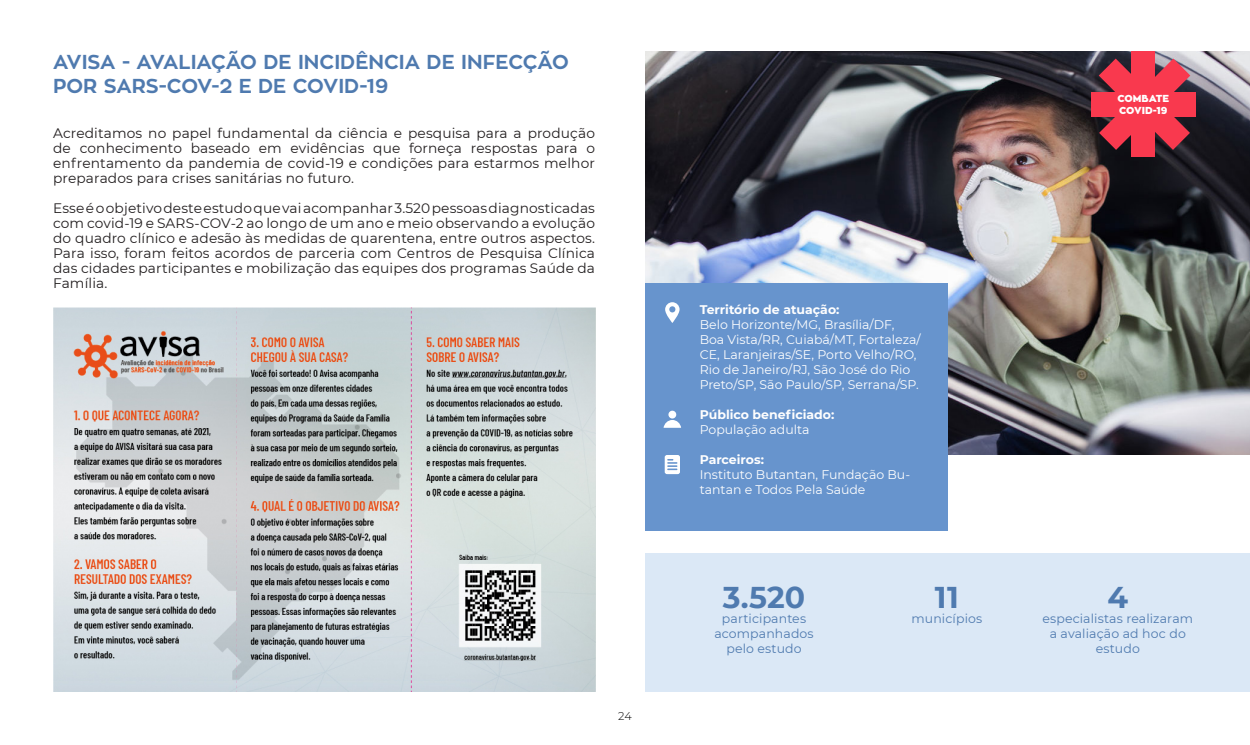
<style>
.page{position:relative;width:1250px;height:745px;background:#fff}
.page>*{position:absolute;margin:0;border:0;box-sizing:border-box;transform-origin:0 0}
.t1{font:700 30px "Montserrat";color:#4f7aaf}
.t2{font:700 20px/24px "Zona Pro";color:#4f7aaf}
.t3{font:13.75px/15px "Montserrat";letter-spacing:.01em;color:#231f20;text-align:justify}
.t4{font:12.5px/15px "Montserrat";color:#fefefe}
.t5{font:12.5px/15px "Montserrat";letter-spacing:.01em;color:#4f7aaf;text-align:center}
.t6{font:700 12.5px "Montserrat";color:#fefefe}
.t7{font:300 11.25px "Montserrat";color:#000001}
.t8{font:900 10.12px/12.1px "Zona Pro";color:#fff}
</style>
<div class="page">
<img style="left:645px;top:51px;width:605px;height:403px">
<div style="left:645px;top:553px;width:605px;height:138px;background:#dbe8f6"></div>
<div style="left:645px;top:282px;width:303px;height:248px;background:#6794cd"></div>
<img style="left:53px;top:307px;width:543px;height:384px">
<div style="left:1091px;top:92px;width:105px;height:24px;background:#f9394e"></div>
<div style="left:1131px;top:51px;width:24px;height:105px;background:#f9394e"></div>
<svg style="left:1099px;top:58px;width:91px;height:92px"></svg>
<svg style="left:665px;top:302px;width:15px;height:21px"></svg>
<div style="left:668px;top:410px;width:8px;height:8px;background:#fff;border-radius:50%"></div>
<svg style="left:664px;top:420px;width:17px;height:7px"></svg>
<svg style="left:665px;top:455px;width:15px;height:19px"></svg>
<p class="t2" style="left:53px;top:50px;width:517px">AVISA - AVALIAÇÃO DE INCIDÊNCIA DE INFECÇÃO<br>POR SARS-COV-2 E DE COVID-19</p>
<p class="t3" style="left:53px;top:125px;width:543px">Acreditamos no papel fundamental da ciência e pesquisa para a produção de conhecimento baseado em evidências que forneça respostas para o enfrentamento da pandemia de covid-19 e condições para estarmos melhor preparados para crises sanitárias no futuro.</p>
<p class="t3" style="left:53px;top:200px;width:543px">Esse é o objetivo deste estudo que vai acompanhar 3.520 pessoas diagnosticadas com covid-19 e SARS-COV-2 ao longo de um ano e meio observando a evolução do quadro clínico e adesão às medidas de quarentena, entre outros aspectos.<br>Para isso, foram feitos acordos de parceria com Centros de Pesquisa Clínica das cidades participantes e mobilização das equipes dos programas Saúde da Família.</p>
<p class="t7" style="left:618px;top:708px;width:15px">24</p>
<p class="t8" style="left:1117px;top:92px;width:53px">COMBATE<br>COVID-19</p>
<p class="t6" style="left:700px;top:300px;width:141px">Território de atuação:</p>
<p class="t4" style="left:700px;top:316px;width:223px">Belo Horizonte/MG, Brasília/DF, Boa Vista/RR, Cuiabá/MT, Fortaleza/ CE, Laranjeiras/SE, Porto Velho/RO, Rio de Janeiro/RJ, São José do Rio Preto/SP, São Paulo/SP, Serrana/SP.</p>
<p class="t6" style="left:700px;top:405px;width:136px">Público beneficiado:</p>
<p class="t4" style="left:700px;top:421px;width:111px">População adulta</p>
<p class="t6" style="left:700px;top:450px;width:66px">Parceiros:</p>
<p class="t4" style="left:700px;top:466px;width:212px">Instituto Butantan, Fundação Bu&shy;tantan e Todos Pela Saúde</p>
<p class="t1" style="left:723px;top:575px;width:84px">3.520</p>
<p class="t5" style="left:714px;top:610px;width:101px">participantes acompanhados pelo estudo</p>
<p class="t1" style="left:935px;top:575px;width:25px">11</p>
<p class="t5" style="left:911px;top:610px;width:72px">municípios</p>
<p class="t1" style="left:1107px;top:575px;width:22px">4</p>
<p class="t5" style="left:1042px;top:610px;width:152px">especialistas realizaram a avaliação ad hoc do estudo</p>
</div>
